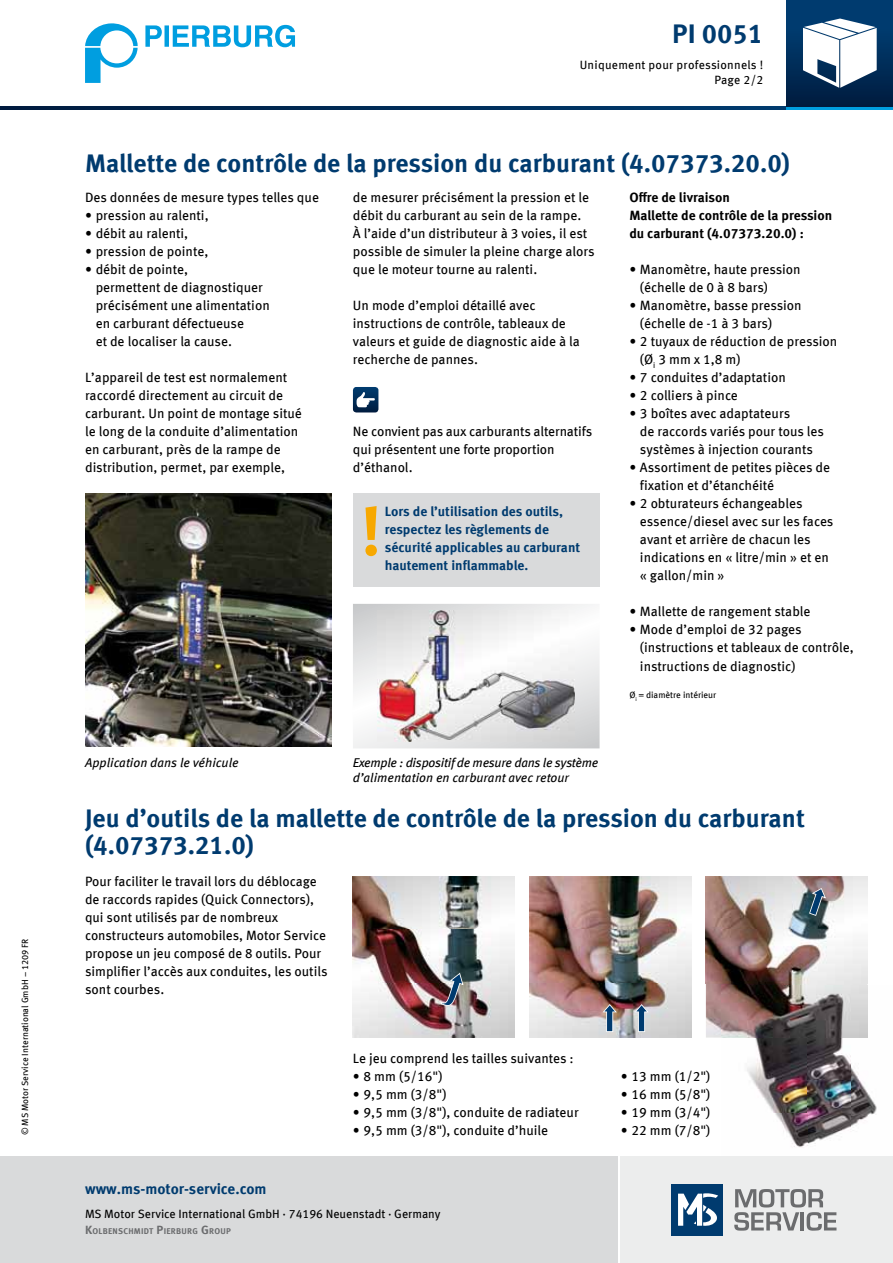
<style>
.page{position:relative;width:893px;height:1263px;background:#fff}
.page>*{position:absolute;margin:0;border:0;box-sizing:border-box;transform-origin:0 0}
.t1{font:700 69.3px "Meta OFC";color:#f7a800}
.t2{font:700 27px "Meta OFC";color:#003b6f}
.t3{font:700 25.5px/27px "Meta OFC";color:#003b6f}
.t4{font:700 15px "Meta OFC";color:#003b6f}
.t5{font:13.5px/18px "Meta OFC";color:#000}
.t6{font:700 13.5px/18px "Meta OFC";color:#003b6f}
.t7{font:700 13.5px/18px "Meta OFC";color:#000}
.t8{font:italic 12.75px/15px "Meta OFC";letter-spacing:-.005em;color:#000}
.t9{font:12px "Meta OFC";color:#000}
.t10{font:12px/15px "Meta OFC";letter-spacing:.02em;color:#000;text-align:right}
.t11{font:9px "Meta OFC";color:#000}
.t12{font:700 8.4px "Meta OFC";letter-spacing:.03em;color:#6b6c6e}
.s1{font-size:12px}
</style>
<div class="page">
<div style="left:621px;top:1157px;width:272px;height:106px;background:#eceded"></div>
<div style="left:0;top:1157px;width:617px;height:106px;background:#d9dadb"></div>
<div style="left:672px;top:1184px;width:51px;height:51px;background:#003b6f"></div>
<svg style="left:678px;top:1193px;width:40px;height:33px"></svg>
<svg style="left:734px;top:1189px;width:102px;height:42px"></svg>
<svg style="left:0;top:106px;width:787px;height:4px;background:#002b57"></svg>
<svg style="left:787px;top:106px;width:106px;height:4px"></svg>
<div style="left:787px;top:0;width:106px;height:106px;background:linear-gradient(to bottom,#004279,#001e43)"></div>
<svg style="left:798px;top:12px;width:82px;height:83px"></svg>
<svg style="left:85px;top:23px;width:53px;height:60px"></svg>
<svg style="left:145px;top:25px;width:150px;height:22px"></svg>
<svg style="left:353px;top:604px;width:247px;height:144px"></svg>
<img style="left:378px;top:611px;width:197px;height:130px">
<img style="left:85px;top:493px;width:247px;height:253px">
<div style="left:353px;top:493px;width:247px;height:94px;background:#d9dadb"></div>
<svg style="left:353px;top:387px;width:25px;height:25px"></svg>
<img style="left:353px;top:876px;width:161px;height:161px">
<svg style="left:441px;top:973px;width:22px;height:33px"></svg>
<img style="left:706px;top:876px;width:161px;height:161px">
<svg style="left:809px;top:888px;width:17px;height:28px"></svg>
<img style="left:529px;top:876px;width:162px;height:161px">
<svg style="left:603px;top:1004px;width:14px;height:28px"></svg>
<svg style="left:634px;top:1004px;width:15px;height:28px"></svg>
<img style="left:850px;top:986px;width:43px;height:171px">
<img style="left:721px;top:1037px;width:129px;height:120px">
<img style="left:721px;top:986px;width:146px;height:51px">
<p class="t11" style="left:19px;top:1135px;width:198px;rotate:-90deg">© MS Motor Service International GmbH – 1209 FR</p>
<h2 class="t2" style="left:672px;top:16px;width:93px">PI 0051</h2>
<p class="t10" style="left:580px;top:57px;width:185px">Uniquement pour professionnels !<br>Page 2/2</p>
<h3 class="t3" style="left:85px;top:150px;width:707px">Mallette de contrôle de la pression du carburant (4.07373.20.0)</h3>
<p class="t5" style="left:85px;top:188px;width:235px">Des données de mesure types telles que</p>
<p class="t5" style="left:85px;top:206px;width:125px">• pression au ralenti,</p>
<p class="t5" style="left:85px;top:224px;width:105px">• débit au ralenti,</p>
<p class="t5" style="left:85px;top:242px;width:125px">• pression de pointe,</p>
<p class="t5" style="left:96px;top:260px;width:176px;text-indent:-11px">• débit de pointe,<br>permettent de diagnostiquer précisément une alimentation en carburant défectueuse<br>et de localiser la cause.</p>
<p class="t5" style="left:85px;top:368px;width:218px">L’appareil de test est normalement raccordé directement au circuit de carburant. Un point de montage situé le long de la conduite d’alimentation en carburant, près de la rampe de distribution, permet, par exemple,</p>
<p class="t8" style="left:85px;top:755px;width:155px">Application dans le véhicule</p>
<p class="t5" style="left:353px;top:188px;width:243px">de mesurer précisément la pression et le débit du carburant au sein de la rampe.<br>À l’aide d’un distributeur à 3 voies, il est possible de simuler la pleine charge alors que le moteur tourne au ralenti.</p>
<p class="t5" style="left:353px;top:296px;width:228px">Un mode d’emploi détaillé avec instructions de contrôle, tableaux de valeurs et guide de diagnostic aide à la recherche de pannes.</p>
<p class="t5" style="left:353px;top:422px;width:241px">Ne convient pas aux carburants alternatifs qui présentent une forte proportion d’éthanol.</p>
<h1 class="t1" style="left:361px;top:487px;width:23px">!</h1>
<p class="t6" style="left:385px;top:503px;width:197px">Lors de l’utilisation des outils, respectez les règlements de sécurité applicables au carburant hautement inflammable.</p>
<p class="t8" style="left:353px;top:755px;width:247px">Exemple : dispositif de mesure dans le système d’alimentation en carburant avec retour</p>
<p class="t7" style="left:629px;top:188px;width:204px">Offre de livraison<br>Mallette de contrôle de la pression du carburant (4.07373.20.0) :</p>
<p class="t5" style="left:640px;top:260px;width:162px;text-indent:-11px">• Manomètre, haute pression (échelle de 0 à 8 bars)</p>
<p class="t5" style="left:640px;top:296px;width:163px;text-indent:-11px">• Manomètre, basse pression (échelle de -1 à 3 bars)</p>
<p class="t5" style="left:640px;top:332px;width:199px;text-indent:-11px">• 2 tuyaux de réduction de pression (Ø<sub>i</sub> 3 mm x 1,8 m)</p>
<p class="t5" style="left:629px;top:368px;width:158px">• 7 conduites d’adaptation</p>
<p class="t5" style="left:629px;top:386px;width:110px">• 2 colliers à pince</p>
<p class="t5" style="left:640px;top:404px;width:186px;text-indent:-11px">• 3 boîtes avec adaptateurs<br>de raccords variés pour tous les systèmes à injection courants</p>
<p class="t5" style="left:640px;top:458px;width:192px;text-indent:-11px">• Assortiment de petites pièces de fixation et d’étanchéité</p>
<p class="t5" style="left:640px;top:494px;width:195px;text-indent:-11px">• 2 obturateurs échangeables essence/diesel avec sur les faces avant et arrière de chacun les indications en « litre/min » et en « gallon/min »</p>
<p class="t5" style="left:629px;top:602px;width:183px">• Mallette de rangement stable</p>
<p class="t5" style="left:640px;top:620px;width:215px;text-indent:-11px">• Mode d’emploi de 32 pages (instructions et tableaux de contrôle,</p>
<p class="t5" style="left:640px;top:657px;width:157px">instructions de diagnostic)</p>
<p class="t11" style="left:629px;top:689px;width:89px">Ø<sub>i</sub> = diamètre intérieur</p>
<h3 class="t3" style="left:85px;top:805px;width:721px">Jeu d’outils de la mallette de contrôle de la pression du carburant (4.07373.21.0)</h3>
<p class="t5" style="left:85px;top:872px;width:244px">Pour faciliter le travail lors du déblocage de raccords rapides (Quick Connectors), qui sont utilisés par de nombreux constructeurs automobiles, Motor Service propose un jeu composé de 8 outils. Pour simplifier l’accès aux conduites, les outils sont courbes.</p>
<p class="t5" style="left:353px;top:1049px;width:222px">Le jeu comprend les tailles suivantes :</p>
<p class="t5" style="left:353px;top:1067px;width:91px">• 8 mm (5/16")</p>
<p class="t5" style="left:353px;top:1085px;width:95px">• 9,5 mm (3/8")</p>
<p class="t5" style="left:353px;top:1103px;width:227px">• 9,5 mm (3/8"), conduite de radiateur</p>
<p class="t5" style="left:353px;top:1121px;width:197px">• 9,5 mm (3/8"), conduite d’huile</p>
<p class="t4" style="left:85px;top:1179px;width:183px">www.ms-motor-service.com</p>
<p class="t9" style="left:85px;top:1206px;width:357px">MS Motor Service International GmbH · 74196 Neuenstadt · Germany</p>
<p class="t12" style="left:85px;top:1226px;width:147px"><span class="s1">K</span>OLBENSCHMIDT <span class="s1">P</span>IERBURG <span class="s1">G</span>ROUP</p>
<p class="t5" style="left:621px;top:1067px;width:91px">• 13 mm (1/2")</p>
<p class="t5" style="left:621px;top:1085px;width:91px">• 16 mm (5/8")</p>
<p class="t5" style="left:621px;top:1103px;width:91px">• 19 mm (3/4")</p>
<p class="t5" style="left:621px;top:1121px;width:91px">• 22 mm (7/8")</p>
</div>
